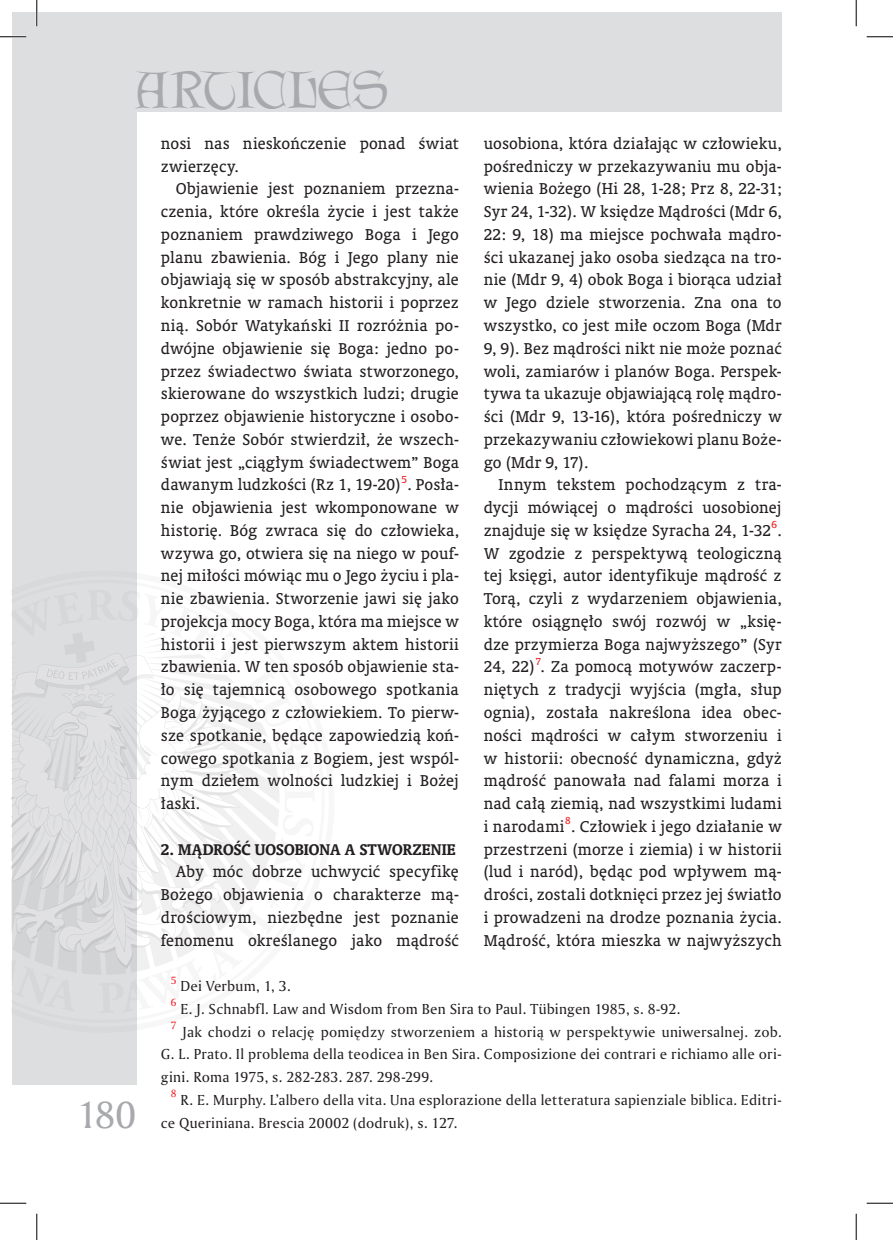
<style>
.page{position:relative;width:893px;height:1240px;background:#fff}
.page>*{position:absolute;margin:0;border:0;box-sizing:border-box;transform-origin:0 0}
.t1{font:46.55px "Lettergical PL";color:#a8a9ad}
.t2{font:36.75px "Amerigo PL";color:#a8a9ad}
.art-TEKST{font:15.75px/22.8px "Oranda PL";letter-spacing:.01em;color:#231f20;text-align:justify}
.art-podtytuł{font:700 15.75px "Oranda PL";letter-spacing:.005em;color:#231f20}
.art-przypis{font:14px/22.8px "Amerigo PL";letter-spacing:.015em;color:#231f20;text-align:justify}
.art-TEKST-2{font:10.15px "Oranda PL";color:#ee1d23}
.art-przypis-2{font:10.15px "Amerigo PL";color:#ee1d23}
</style>
<div class="page">
<div style="left:12px;top:12px;width:124px;height:1071px;background:#dddee0"></div>
<div style="left:12px;top:12px;width:769px;height:99px;background:#dddee0"></div>
<svg style="left:12px;top:589px;width:267px;height:424px"></svg>
<hr style="left:0;top:36px;width:26px;height:2px;background:#fff">
<hr style="left:36px;top:0;width:2px;height:26px;background:#fff">
<svg style="left:0;top:36px;width:26px;height:1px"></svg>
<svg style="left:866px;top:36px;width:26px;height:1px"></svg>
<svg style="left:0;top:1202px;width:26px;height:1px"></svg>
<svg style="left:866px;top:1202px;width:26px;height:1px"></svg>
<svg style="left:36px;top:0;width:1px;height:26px"></svg>
<svg style="left:36px;top:1213px;width:1px;height:26px"></svg>
<svg style="left:855px;top:0;width:1px;height:26px"></svg>
<svg style="left:855px;top:1213px;width:1px;height:26px"></svg>
<h1 class="t1" style="left:136px;top:61px;width:254px">ARTICLES</h1>
<p class="art-TEKST" style="left:161px;top:132px;width:299px">nosi nas nieskończenie ponad świat zwierzęcy.</p>
<p class="art-TEKST" style="left:161px;top:177px;width:299px;text-indent:15px">Objawienie jest poznaniem przezna&shy;czenia, które określa życie i jest także poznaniem prawdziwego Boga i Jego planu zbawienia. Bóg i Jego plany nie objawiają się w sposób abstrakcyjny, ale konkretnie w ramach historii i poprzez nią. Sobór Watykański II rozróżnia po&shy;dwójne objawienie się Boga: jedno po&shy;przez świadectwo świata stworzonego, skierowane do wszystkich ludzi; drugie poprzez objawienie historyczne i osobo&shy;we. Tenże Sobór stwierdził, że wszech&shy;świat jest „ciągłym świadectwem” Boga dawanym ludzkości (Rz 1, 19-20)</p>
<p class="art-TEKST-2" style="left:401px;top:472px;width:7px">5</p>
<p class="art-TEKST" style="left:161px;top:473px;width:299px;text-indent:246px">. Posła&shy;nie objawienia jest wkomponowane w historię. Bóg zwraca się do człowieka, wzywa go, otwiera się na niego w pouf&shy;nej miłości mówiąc mu o Jego życiu i pla&shy;nie zbawienia. Stworzenie jawi się jako projekcja mocy Boga, która ma miejsce w historii i jest pierwszym aktem historii zbawienia. W ten sposób objawienie sta&shy;ło się tajemnicą osobowego spotkania Boga żyjącego z człowiekiem. To pierw&shy;sze spotkanie, będące zapowiedzią koń&shy;cowego spotkania z Bogiem, jest wspól&shy;nym dziełem wolności ludzkiej i Bożej łaski.</p>
<p class="art-podtytuł" style="left:161px;top:838px;width:296px">2. MĄDROŚĆ UOSOBIONA A STWORZENIE</p>
<p class="art-TEKST" style="left:161px;top:860px;width:299px;text-indent:15px">Aby móc dobrze uchwycić specyfikę Bożego objawienia o charakterze mą&shy;drościowym, niezbędne jest poznanie fenomenu określanego jako mądrość</p>
<p class="art-przypis-2" style="left:171px;top:973px;width:7px">5</p>
<p class="art-przypis" style="left:180px;top:974px;width:111px">Dei Verbum, 1, 3.</p>
<p class="art-TEKST" style="left:483px;top:132px;width:299px">uosobiona, która działając w człowieku, pośredniczy w przekazywaniu mu obja&shy;wienia Bożego (Hi 28, 1-28; Prz 8, 22-31; Syr 24, 1-32). W księdze Mądrości (Mdr 6, 22: 9, 18) ma miejsce pochwała mądro&shy;ści ukazanej jako osoba siedząca na tro&shy;nie (Mdr 9, 4) obok Boga i biorąca udział w Jego dziele stworzenia. Zna ona to wszystko, co jest miłe oczom Boga (Mdr 9, 9). Bez mądrości nikt nie może poznać woli, zamiarów i planów Boga. Perspek&shy;tywa ta ukazuje objawiającą rolę mądro&shy;ści (Mdr 9, 13-16), która pośredniczy w przekazywaniu człowiekowi planu Boże&shy;go (Mdr 9, 17).</p>
<p class="art-TEKST" style="left:483px;top:473px;width:299px;text-indent:15px">Innym tekstem pochodzącym z tra&shy;dycji mówiącej o mądrości uosobionej znajduje się w księdze Syracha 24, 1-32 .</p>
<p class="art-TEKST-2" style="left:771px;top:518px;width:7px">6</p>
<p class="art-TEKST" style="left:483px;top:541px;width:299px">W zgodzie z perspektywą teologiczną tej księgi, autor identyfikuje mądrość z Torą, czyli z wydarzeniem objawienia, które osiągnęło swój rozwój w „księ&shy;dze przymierza Boga najwyższego” (Syr 24, 22) . Za pomocą motywów zaczerp-</p>
<p class="art-TEKST-2" style="left:535px;top:654px;width:7px">7</p>
<p class="art-TEKST" style="left:483px;top:678px;width:299px">niętych z tradycji wyjścia (mgła, słup ognia), została nakreślona idea obec&shy;ności mądrości w całym stworzeniu i w historii: obecność dynamiczna, gdyż mądrość panowała nad falami morza i nad całą ziemią, nad wszystkimi ludami i narodami . Człowiek i jego działanie w</p>
<p class="art-TEKST-2" style="left:564px;top:814px;width:7px">8</p>
<p class="art-TEKST" style="left:483px;top:837px;width:299px">przestrzeni (morze i ziemia) i w historii (lud i naród), będąc pod wpływem mą&shy;drości, zostali dotknięci przez jej światło i prowadzeni na drodze poznania życia.<br>Mądrość, która mieszka w najwyższych</p>
<h2 class="t2" style="left:77px;top:1089px;width:61px">180</h2>
<p class="art-przypis-2" style="left:171px;top:995px;width:7px">6</p>
<p class="art-przypis" style="left:180px;top:997px;width:501px">E. J. Schnabfl. Law and Wisdom from Ben Sira to Paul. Tübingen 1985, s. 8-92.</p>
<p class="art-przypis-2" style="left:171px;top:1018px;width:7px">7</p>
<p class="art-przypis" style="left:161px;top:1019px;width:622px;text-indent:22px">Jak chodzi o relację pomiędzy stworzeniem a historią w perspektywie uniwersalnej. zob.<br>G. L. Prato. Il problema della teodicea in Ben Sira. Composizione dei contrari e richiamo alle ori&shy;gini. Roma 1975, s. 282-283. 287. 298-299.</p>
<p class="art-przypis-2" style="left:171px;top:1086px;width:7px">8</p>
<p class="art-przypis" style="left:161px;top:1088px;width:622px;text-indent:19px">R. E. Murphy. L’albero della vita. Una esplorazione della letteratura sapienziale biblica. Editri&shy;ce Queriniana. Brescia 20002 (dodruk), s. 127.</p>
</div>
